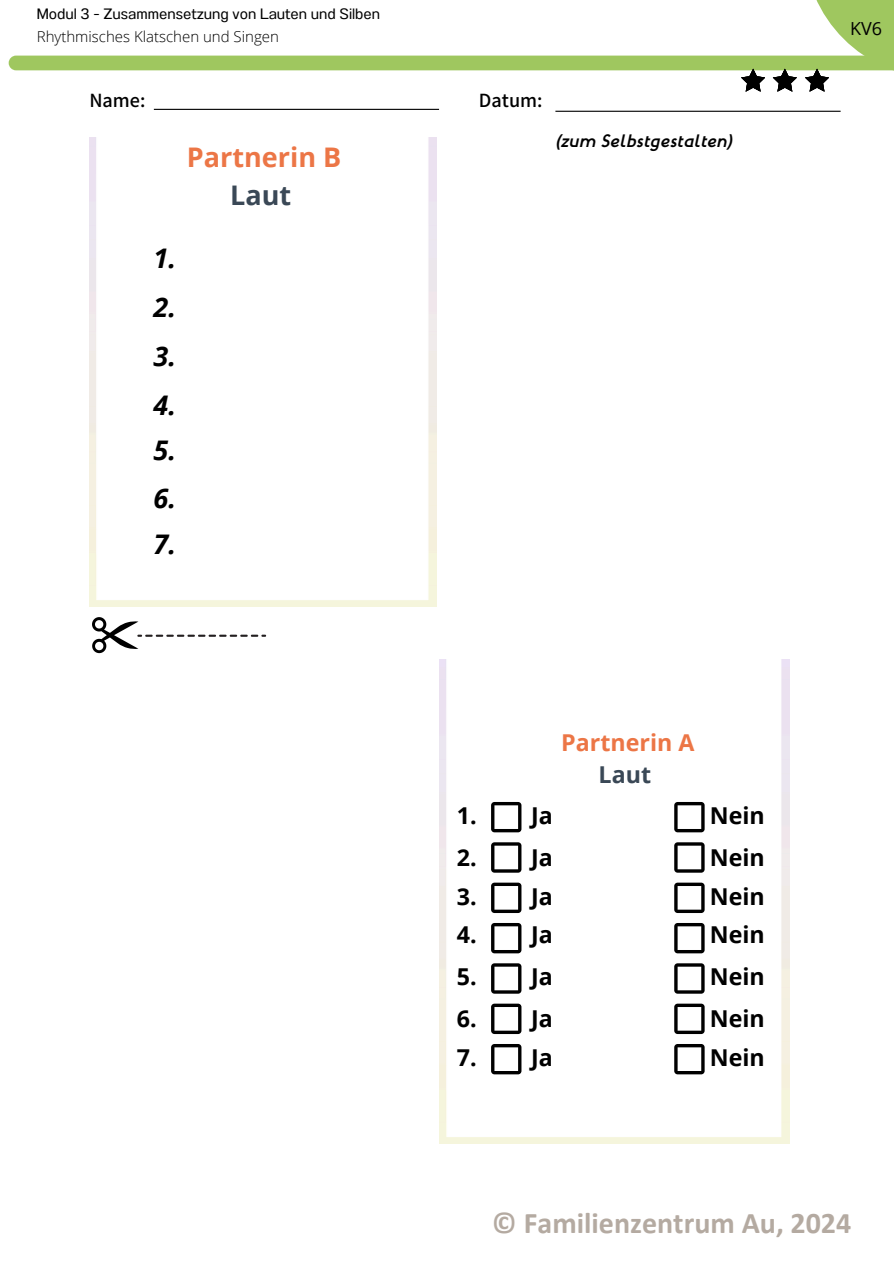
<style>
.page{position:relative;width:894px;height:1264px;background:#fff}
.page>*{position:absolute;margin:0;border:0;box-sizing:border-box;transform-origin:0 0}
.t1{font:700 30px "Calibri";color:rgb(114 95 78/.53)}
.t2{font:700 27px/37.2px "Open Sans";color:#ec7646;text-align:center}
.t3{font:italic 700 27px "Open Sans";color:#000}
.t4{font:700 23.25px "Open Sans";color:#000}
.t5{font:700 23.25px/32px "Open Sans";color:#ec7646;text-align:center}
.t6{font:italic 700 18px "Mint Spirit No 2";color:#000}
.t7{font:500 18px "Source Han Sans JP";color:#000}
.t8{font:18px "Open Sans";color:#000}
.t9{font:15px "Anantason";color:#000}
.t10{font:300 15px "Open Sans";color:#000}
.s1{color:#3a4856}
</style>
<div class="page">
<svg style="left:804px;top:0;width:89px;height:56px;fill:#9fc75f"></svg>
<hr style="left:154px;top:109px;width:285px;height:1px;background:#000">
<hr style="left:555px;top:111px;width:285px;height:1px;background:#000">
<img style="left:439px;top:659px;width:350px;height:483px">
<svg style="left:92px;top:617px;width:174px;height:36px"></svg>
<svg style="left:491px;top:802px;width:30px;height:30px"></svg>
<svg style="left:491px;top:842px;width:30px;height:30px"></svg>
<svg style="left:491px;top:882px;width:30px;height:31px"></svg>
<svg style="left:491px;top:923px;width:30px;height:30px"></svg>
<svg style="left:491px;top:963px;width:30px;height:30px"></svg>
<svg style="left:491px;top:1003px;width:30px;height:31px"></svg>
<svg style="left:491px;top:1043px;width:30px;height:31px"></svg>
<svg style="left:674px;top:802px;width:30px;height:30px"></svg>
<svg style="left:674px;top:842px;width:30px;height:30px"></svg>
<svg style="left:674px;top:882px;width:30px;height:31px"></svg>
<svg style="left:674px;top:923px;width:30px;height:30px"></svg>
<svg style="left:674px;top:963px;width:30px;height:30px"></svg>
<svg style="left:674px;top:1003px;width:30px;height:31px"></svg>
<svg style="left:674px;top:1043px;width:30px;height:31px"></svg>
<img style="left:89px;top:138px;width:347px;height:468px">
<svg style="left:9px;top:56px;width:884px;height:35px"></svg>
<h1 class="t9" style="left:37px;top:5px;width:345px">Modul 3 - Zusammensetzung von Lauten und Silben</h1>
<h1 class="t10" style="left:37px;top:26px;width:243px">Rhythmisches Klatschen und Singen</h1>
<h3 class="t7" style="left:89px;top:86px;width:58px">Name:</h3>
<p class="t2" style="left:187px;top:138px;width:156px">Partnerin B<br><span class="s1">Laut</span></p>
<h1 class="t3" style="left:153px;top:239px;width:24px">1.</h1>
<h1 class="t3" style="left:153px;top:288px;width:24px">2.</h1>
<h4 class="t3" style="left:153px;top:337px;width:24px">3.</h4>
<p class="t3" style="left:153px;top:386px;width:24px">4.</p>
<p class="t3" style="left:153px;top:431px;width:24px">5.</p>
<p class="t3" style="left:153px;top:479px;width:24px">6.</p>
<p class="t3" style="left:153px;top:524px;width:24px">7.</p>
<h1 class="t7" style="left:479px;top:86px;width:65px">Datum:</h1>
<p class="t6" style="left:555px;top:133px;width:178px">(zum Selbstgestalten)</p>
<h1 class="t8" style="left:849px;top:16px;width:34px">KV6</h1>
<h1 class="t5" style="left:561px;top:726px;width:135px">Partnerin A<br><span class="s1">Laut</span></h1>
<p class="t4" style="left:456px;top:799px;width:97px">1. Ja</p>
<p class="t4" style="left:709px;top:799px;width:56px">Nein</p>
<p class="t4" style="left:456px;top:841px;width:97px">2. Ja</p>
<p class="t4" style="left:709px;top:841px;width:56px">Nein</p>
<p class="t4" style="left:456px;top:879px;width:97px">3. Ja</p>
<p class="t4" style="left:709px;top:879px;width:56px">Nein</p>
<p class="t4" style="left:456px;top:918px;width:97px">4. Ja</p>
<p class="t4" style="left:709px;top:918px;width:56px">Nein</p>
<h4 class="t4" style="left:456px;top:960px;width:97px">5. Ja</h4>
<h4 class="t4" style="left:709px;top:960px;width:56px">Nein</h4>
<h4 class="t4" style="left:456px;top:1002px;width:97px">6. Ja</h4>
<h4 class="t4" style="left:709px;top:1002px;width:56px">Nein</h4>
<p class="t4" style="left:456px;top:1041px;width:97px">7. Ja</p>
<p class="t4" style="left:709px;top:1041px;width:56px">Nein</p>
<p class="t1" style="left:492px;top:1210px;width:361px">© Familienzentrum Au, 2024</p>
</div>
